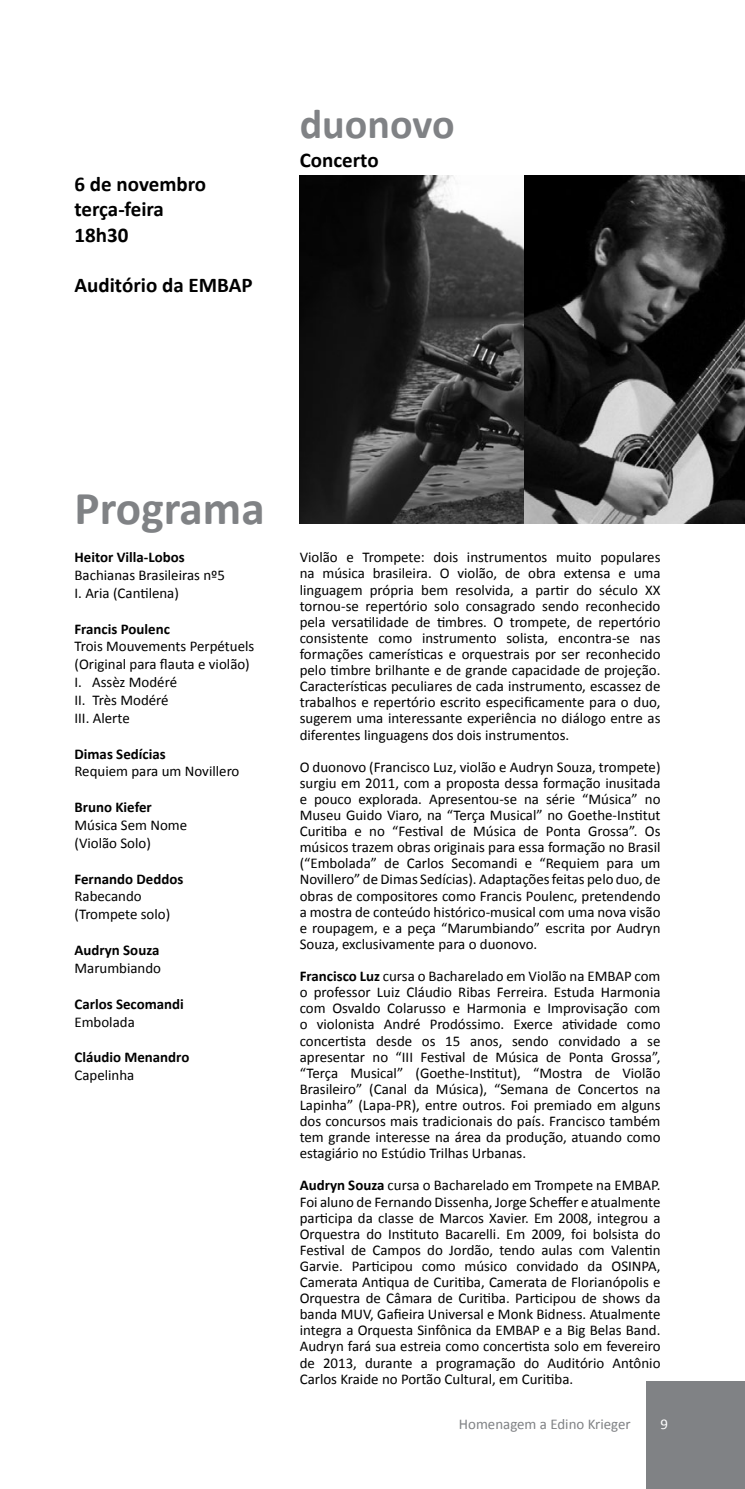
<style>
.page{position:relative;width:745px;height:1489px;background:#fff}
.page>*{position:absolute;margin:0;border:0;box-sizing:border-box;transform-origin:0 0}
.t1{font:700 47.25px "Calibri";color:#808285}
.t2{font:700 42px "Calibri";color:#808285}
.t3{font:700 21px/25.2px "Calibri";color:#000}
.t4{font:14.88px/16.1px "Calibri";color:#000;text-align:justify}
.t5{font:700 14.88px "Calibri";color:#000}
.t6{font:14.88px "Calibri";color:#808285}
.t7{font:14.88px "Calibri";color:#fff}
.s1{font-weight:700}
</style>
<div class="page">
<div style="left:645px;top:1380px;width:99px;height:108px;background:#808285"></div>
<img style="left:523px;top:175px;width:221px;height:349px">
<img style="left:299px;top:175px;width:224px;height:349px">
<h3 class="t3" style="left:74px;top:172px;width:133px">6 de novembro terça-feira<br>18h30</h3>
<h3 class="t3" style="left:74px;top:272px;width:179px">Auditório da EMBAP</h3>
<h2 class="t2" style="left:299px;top:97px;width:156px">duonovo</h2>
<h3 class="t3" style="left:299px;top:148px;width:80px">Concerto</h3>
<h1 class="t1" style="left:74px;top:478px;width:191px">Programa</h1>
<p class="t5" style="left:74px;top:547px;width:112px">Heitor Villa-Lobos</p>
<p class="t4" style="left:74px;top:566px;width:152px;line-height:17.8px">Bachianas Brasileiras nº5<br>I. Aria (Cantilena)</p>
<p class="t5" style="left:74px;top:619px;width:97px">Francis Poulenc</p>
<p class="t4" style="left:74px;top:637px;width:181px;line-height:17.8px;text-align:left">Trois Mouvements Perpétuels (Original para flauta e violão)<br>I. Assèz Modéré<br>II. Très Modéré<br>III. Alerte</p>
<p class="t5" style="left:74px;top:744px;width:93px">Dimas Sedícias</p>
<p class="t4" style="left:74px;top:763px;width:166px">Requiem para um Novillero</p>
<p class="t5" style="left:74px;top:797px;width:79px">Bruno Kiefer</p>
<p class="t4" style="left:74px;top:816px;width:114px;line-height:17.8px">Música Sem Nome (Violão Solo)</p>
<p class="t5" style="left:74px;top:869px;width:110px">Fernando Deddos</p>
<p class="t4" style="left:74px;top:887px;width:97px;line-height:17.8px">Rabecando (Trompete solo)</p>
<p class="t5" style="left:74px;top:940px;width:86px">Audryn Souza</p>
<p class="t4" style="left:74px;top:959px;width:88px">Marumbiando</p>
<p class="t5" style="left:74px;top:994px;width:111px">Carlos Secomandi</p>
<p class="t4" style="left:74px;top:1013px;width:62px">Embolada</p>
<p class="t5" style="left:74px;top:1047px;width:116px">Cláudio Menandro</p>
<p class="t4" style="left:74px;top:1067px;width:61px">Capelinha</p>
<p class="t4" style="left:299px;top:549px;width:362px">Violão e Trompete: dois instrumentos muito populares na música brasileira. O violão, de obra extensa e uma linguagem própria bem resolvida, a partir do século XX tornou-se repertório solo consagrado sendo reconhecido pela versatilidade de timbres. O trompete, de repertório consistente como instrumento solista, encontra-se nas formações camerísticas e orquestrais por ser reconhecido pelo timbre brilhante e de grande capacidade de projeção.<br>Características peculiares de cada instrumento, escassez de trabalhos e repertório escrito especificamente para o duo, sugerem uma interessante experiência no diálogo entre as diferentes linguagens dos dois instrumentos.</p>
<p class="t4" style="left:299px;top:758px;width:362px">O duonovo (Francisco Luz, violão e Audryn Souza, trompete) surgiu em 2011, com a proposta dessa formação inusitada e pouco explorada. Apresentou-se na série “Música” no Museu Guido Viaro, na “Terça Musical” no Goethe-Institut Curitiba e no “Festival de Música de Ponta Grossa”. Os músicos trazem obras originais para essa formação no Brasil (“Embolada” de Carlos Secomandi e “Requiem para um Novillero” de Dimas Sedícias). Adaptações feitas pelo duo, de obras de compositores como Francis Poulenc, pretendendo a mostra de conteúdo histórico-musical com uma nova visão e roupagem, e a peça “Marumbiando” escrita por Audryn Souza, exclusivamente para o duonovo.</p>
<p class="t4" style="left:299px;top:968px;width:362px"><span class="s1">Francisco Luz</span> cursa o Bacharelado em Violão na EMBAP com o professor Luiz Cláudio Ribas Ferreira. Estuda Harmonia com Osvaldo Colarusso e Harmonia e Improvisação com o violonista André Prodóssimo. Exerce atividade como concertista desde os 15 anos, sendo convidado a se apresentar no “III Festival de Música de Ponta Grossa”, “Terça Musical” (Goethe-Institut), “Mostra de Violão Brasileiro” (Canal da Música), “Semana de Concertos na Lapinha” (Lapa-PR), entre outros. Foi premiado em alguns dos concursos mais tradicionais do país. Francisco também tem grande interesse na área da produção, atuando como estagiário no Estúdio Trilhas Urbanas.</p>
<p class="t4" style="left:299px;top:1177px;width:362px"><span class="s1">Audryn Souza</span> cursa o Bacharelado em Trompete na EMBAP.<br>Foi aluno de Fernando Dissenha, Jorge Scheffer e atualmente participa da classe de Marcos Xavier. Em 2008, integrou a Orquestra do Instituto Bacarelli. Em 2009, foi bolsista do Festival de Campos do Jordão, tendo aulas com Valentin Garvie. Participou como músico convidado da OSINPA, Camerata Antiqua de Curitiba, Camerata de Florianópolis e Orquestra de Câmara de Curitiba. Participou de shows da banda MUV, Gafieira Universal e Monk Bidness. Atualmente integra a Orquesta Sinfônica da EMBAP e a Big Belas Band.<br>Audryn fará sua estreia como concertista solo em fevereiro de 2013, durante a programação do Auditório Antônio Carlos Kraide no Portão Cultural, em Curitiba.</p>
<p class="t6" style="left:458px;top:1414px;width:173px">Homenagem a Edino Krieger</p>
<p class="t7" style="left:660px;top:1414px;width:9px">9</p>
</div>
